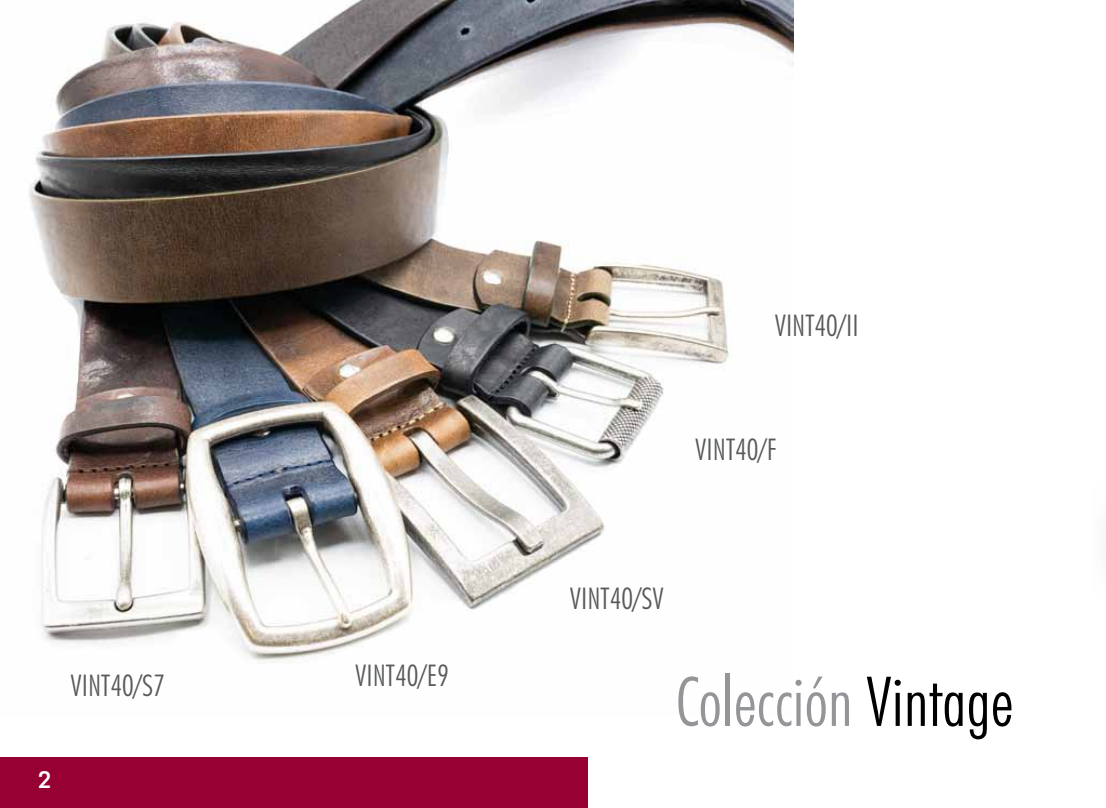
<style>
.page{position:relative;width:1106px;height:808px;background:#fff}
.page>*{position:absolute;margin:0;border:0;box-sizing:border-box;transform-origin:0 0}
.t1{font:300 condensed 69px "Futura BT";color:#939598}
.t2{font:300 condensed 30px "Futura BT";color:#58595b}
.t3{font:600 21.45px "Cooper Hewitt";color:#fff}
.s1{color:#000}
</style>
<div class="page">
<div style="left:0;top:757px;width:587px;height:51px;background:#960032"></div>
<img style="left:29px;top:0;width:764px;height:664px">
<p class="t2" style="left:71px;top:667px;width:96px">VINT40/S7</p>
<p class="t2" style="left:355px;top:657px;width:95px">VINT40/E9</p>
<p class="t3" style="left:38px;top:767px;width:14px">2</p>
<p class="t2" style="left:774px;top:307px;width:85px">VINT40/II</p>
<p class="t2" style="left:695px;top:431px;width:83px">VINT40/F</p>
<p class="t2" style="left:570px;top:580px;width:95px">VINT40/SV</p>
<h1 class="t1" style="left:676px;top:659px;width:339px">Colección <span class="s1">Vintage</span></h1>
</div>
